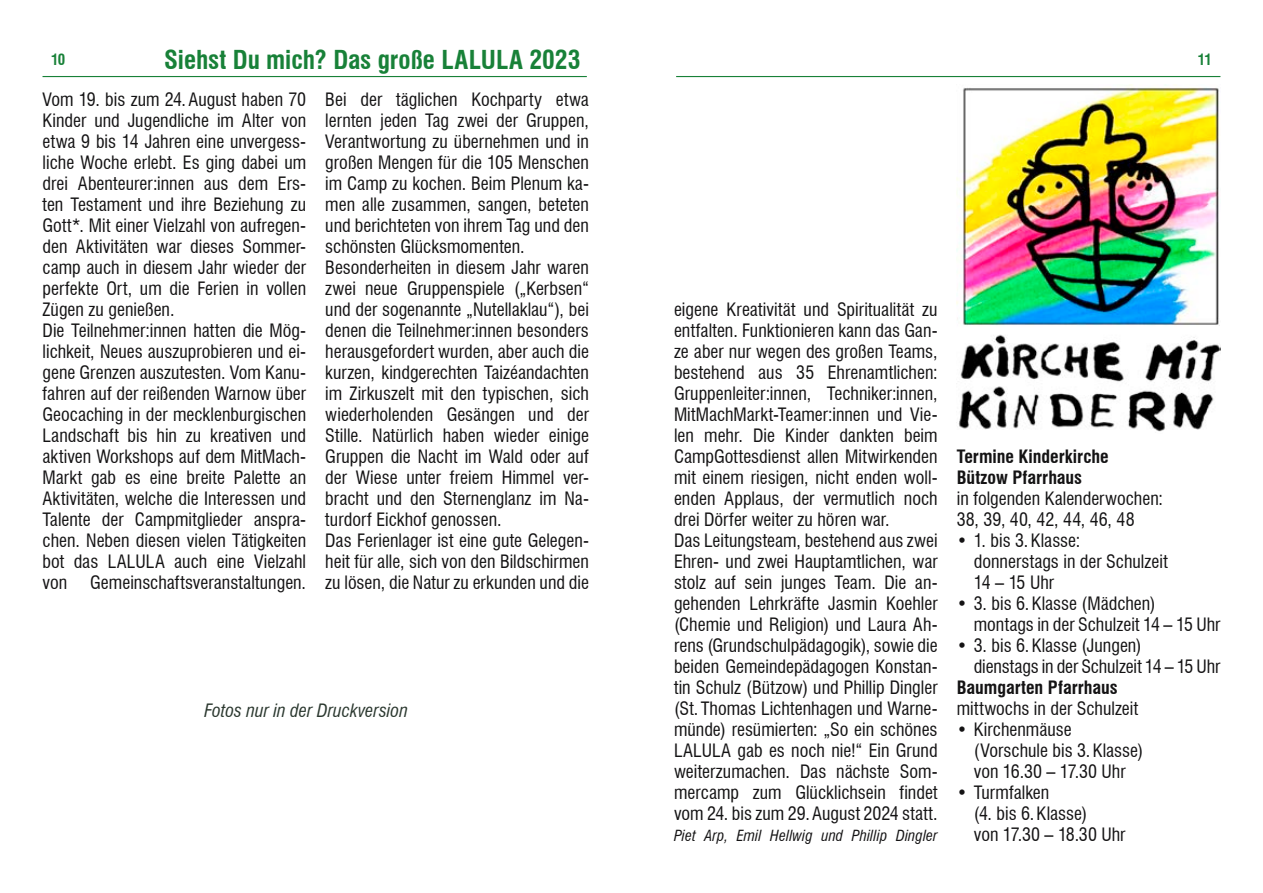
<style>
.page{position:relative;width:1263px;height:893px;background:#fff}
.page>*{position:absolute;margin:0;border:0;box-sizing:border-box;transform-origin:0 0}
.t1{font:700 condensed 25.5px "Swiss 721 BT";letter-spacing:-.005em;color:#188138}
.t2{font:condensed 18px/21px "Swiss 721 BT";color:#141314}
.t3{font:700 condensed 18px/21px "Swiss 721 BT";color:#141314}
.t4{font:italic condensed 18px "Swiss 721 BT";color:#2b382f}
.t5{font:italic condensed 15px "Swiss 721 BT";letter-spacing:.01em;color:#141314}
.t6{font:700 condensed 15px "Swiss 721 BT";color:#188138}
</style>
<div class="page">
<hr style="left:43px;top:76px;width:544px;height:1px;background:#188138">
<hr style="left:676px;top:76px;width:544px;height:1px;background:#188138">
<img style="left:957px;top:85px;width:263px;height:347px">
<h1 class="t1" style="left:164px;top:45px;width:418px">Siehst Du mich? Das große LALULA 2023</h1>
<p class="t2" style="left:325px;top:88px;width:265px">Bei der täglichen Kochparty etwa lernten jeden Tag zwei der Gruppen, Verantwortung zu übernehmen und in großen Mengen für die 105 Menschen im Camp zu kochen. Beim Plenum ka&shy;men alle zusammen, sangen, beteten und berichteten von ihrem Tag und den schönsten Glücksmomenten.<br>Besonderheiten in diesem Jahr waren zwei neue Gruppenspiele („Kerbsen“ und der sogenannte „Nutellaklau“), bei denen die Teilnehmer:innen besonders herausgefordert wurden, aber auch die kurzen, kindgerechten Taizéandachten im Zirkuszelt mit den typischen, sich wiederholenden Gesängen und der Stille. Natürlich haben wieder einige Gruppen die Nacht im Wald oder auf der Wiese unter freiem Himmel ver&shy;bracht und den Sternenglanz im Na&shy;turdorf Eickhof genossen.<br>Das Ferienlager ist eine gute Gelegen&shy;heit für alle, sich von den Bildschirmen zu lösen, die Natur zu erkunden und die</p>
<p class="t6" style="left:51px;top:51px;width:16px">10</p>
<p class="t6" style="left:1198px;top:51px;width:16px">11</p>
<p class="t2" style="left:43px;top:88px;width:265px">Vom 19. bis zum 24.August haben 70<br>Kinder und Jugendliche im Alter von etwa 9 bis 14 Jahren eine unvergess&shy;liche Woche erlebt. Es ging dabei um drei Abenteurer:innen aus dem Ers&shy;ten Testament und ihre Beziehung zu Gott*. Mit einer Vielzahl von aufregen&shy;den Aktivitäten war dieses Sommer&shy;camp auch in diesem Jahr wieder der perfekte Ort, um die Ferien in vollen Zügen zu genießen.<br>Die Teilnehmer:innen hatten die Mög&shy;lichkeit, Neues auszuprobieren und ei&shy;gene Grenzen auszutesten. Vom Kanu&shy;fahren auf der reißenden Warnow über Geocaching in der mecklenburgischen Landschaft bis hin zu kreativen und aktiven Workshops auf dem MitMach-Markt gab es eine breite Palette an Aktivitäten, welche die Interessen und Talente der Campmitglieder anspra&shy;chen. Neben diesen vielen Tätigkeiten bot das LALULA auch eine Vielzahl von</p>
<p class="t2" style="left:674px;top:299px;width:265px">eigene Kreativität und Spiritualität zu entfalten. Funktionieren kann das Gan&shy;ze aber nur wegen des großen Teams, bestehend aus 35 Ehrenamtlichen:<br>Gruppenleiter:innen, Techniker:innen, MitMachMarkt-Teamer:innen und Vie&shy;len mehr. Die Kinder dankten beim CampGottesdienst allen Mitwirkenden mit einem riesigen, nicht enden woll&shy;enden Applaus, der vermutlich noch drei Dörfer weiter zu hören war.<br>Das Leitungsteam, bestehend aus zwei Ehren- und zwei Hauptamtlichen, war stolz auf sein junges Team. Die an&shy;gehenden Lehrkräfte Jasmin Koehler (Chemie und Religion) und Laura Ah&shy;rens (Grundschulpädagogik), sowie die beiden Gemeindepädagogen Konstan&shy;tin Schulz (Bützow) und Phillip Dingler (St. Thomas Lichtenhagen und Warne&shy;münde) resümierten: „So ein schönes LALULA gab es noch nie!“ Ein Grund weiterzumachen. Das nächste Som&shy;mercamp zum Glücklichsein findet vom 24. bis zum 29.August 2024 statt.</p>
<p class="t5" style="left:674px;top:826px;width:265px">Piet Arp, Emil Hellwig und Phillip Dingler</p>
<p class="t3" style="left:957px;top:445px;width:153px">Termine Kinderkirche<br>Bützow Pfarrhaus</p>
<p class="t2" style="left:957px;top:487px;width:208px">in folgenden Kalenderwochen:<br>38, 39, 40, 42, 44, 46, 48</p>
<p class="t2" style="left:974px;top:530px;width:195px;text-indent:-17px">• 1. bis 3.Klasse: donnerstags in der Schulzeit<br>14 – 15 Uhr</p>
<p class="t2" style="left:974px;top:593px;width:248px;text-indent:-17px">• 3. bis 6.Klasse (Mädchen)<br>montags in der Schulzeit 14 – 15 Uhr</p>
<p class="t2" style="left:974px;top:635px;width:248px;text-indent:-17px">• 3. bis 6.Klasse (Jungen)<br>dienstags in der Schulzeit 14 – 15 Uhr</p>
<p class="t3" style="left:957px;top:677px;width:162px">Baumgarten Pfarrhaus</p>
<p class="t2" style="left:957px;top:698px;width:183px">mittwochs in der Schulzeit</p>
<p class="t2" style="left:974px;top:719px;width:171px;text-indent:-17px">• Kirchenmäuse (Vorschule bis 3.Klasse) von 16.30 – 17.30 Uhr</p>
<p class="t2" style="left:974px;top:782px;width:153px;text-indent:-17px">• Turmfalken<br>(4. bis 6.Klasse)<br>von 17.30 – 18.30 Uhr</p>
<p class="t2" style="left:90px;top:572px;width:217px">Gemeinschaftsveranstaltungen.</p>
<p class="t4" style="left:204px;top:699px;width:205px">Fotos nur in der Druckversion</p>
</div>
